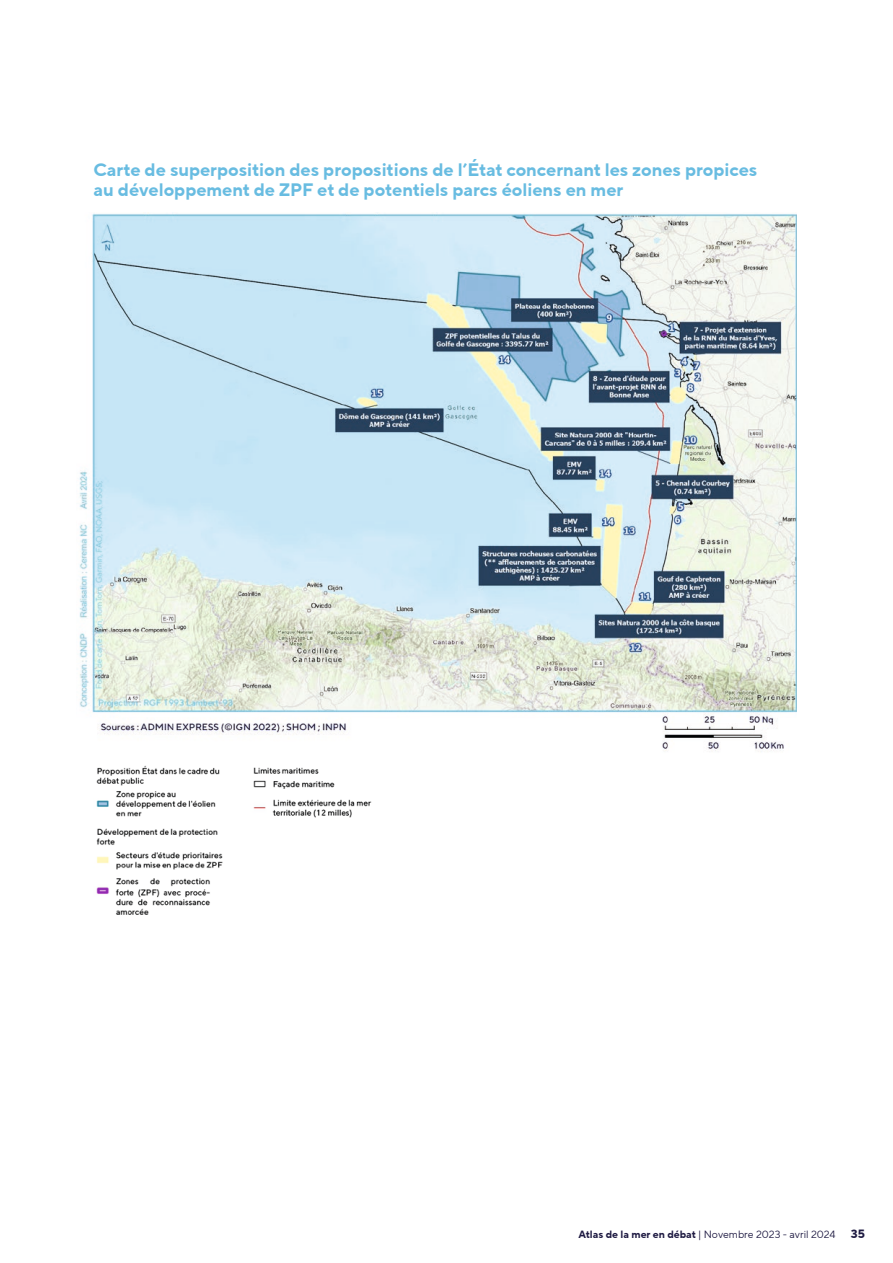
<style>
.page{position:relative;width:893px;height:1263px;background:#fff}
.page>*{position:absolute;margin:0;border:0;box-sizing:border-box;transform-origin:0 0}
.t1{font:700 18px/20.2px "TT Norms Pro";color:#68bce1}
.t2{font:700 12px "TT Norms Pro";color:#1e1a42}
.t3{font:10.5px "TT Norms Pro";color:#1e1a42}
.s1{font-weight:700}
</style>
<div class="page">
<img style="left:79px;top:212px;width:717px;height:539px">
<img style="left:96px;top:765px;width:127px;height:150px">
<img style="left:253px;top:767px;width:119px;height:51px">
<p class="t1" style="left:94px;top:159px;width:665px">Carte de superposition des propositions de l’État concernant les zones propices au développement de ZPF et de potentiels parcs éoliens en mer</p>
<p class="t3" style="left:578px;top:1226px;width:259px"><span class="s1">Atlas de la mer en débat</span> | Novembre 2023 - avril 2024</p>
<p class="t2" style="left:851px;top:1224px;width:16px">35</p>
</div>
